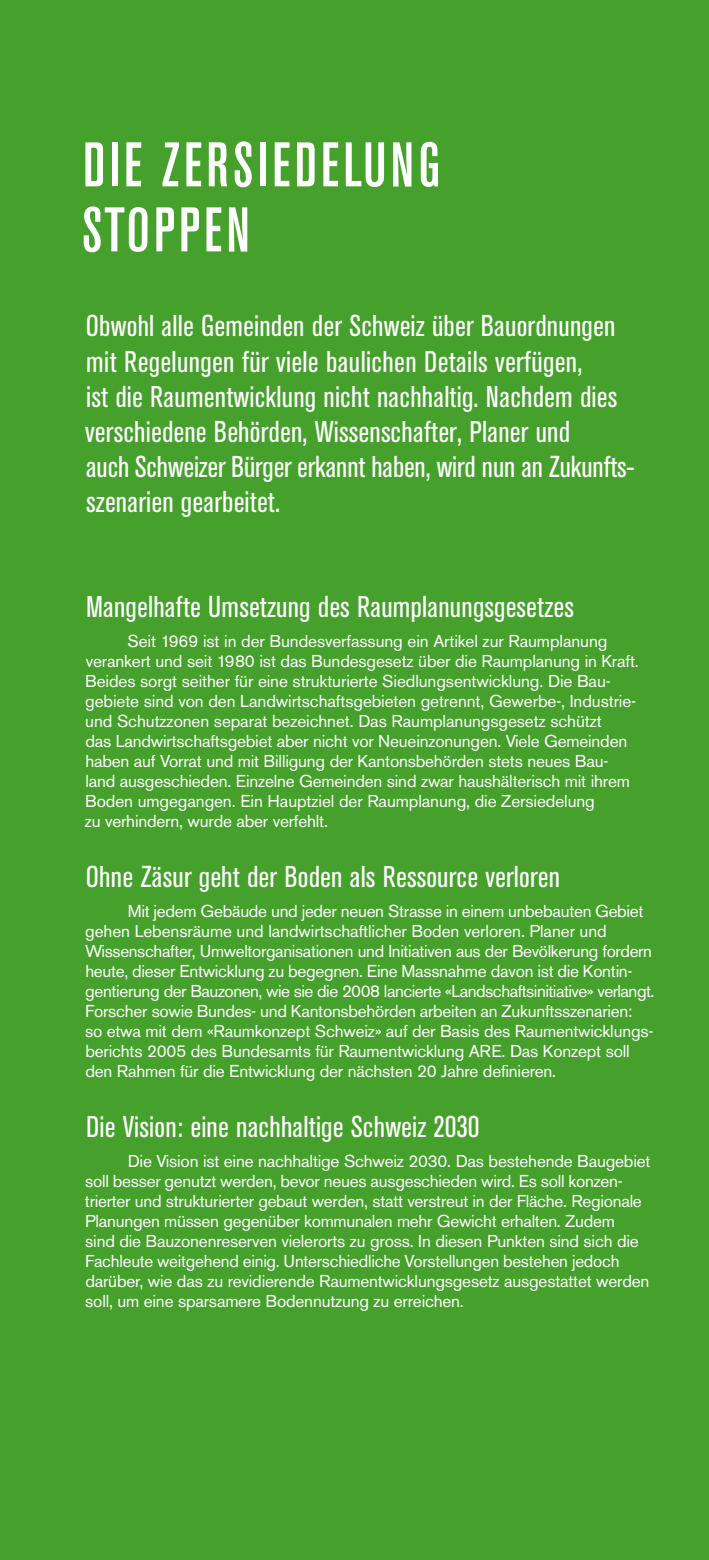
<style>
.page{position:relative;width:709px;height:1560px;background:#fff}
.page>*{position:absolute;margin:0;border:0;box-sizing:border-box;transform-origin:0 0}
.t1{font:500 condensed 62.5px/65px "AK11";letter-spacing:.075em;color:#fff}
.t2{font:condensed 30px/35px "AK11";letter-spacing:.02em;color:#fff}
.t3{font:17px/20px "AK11";color:#fff}
</style>
<div class="page">
<div style="left:0;top:0;width:709px;height:1559px;background:#45a12b"></div>
<h1 class="t1" style="left:82px;top:132px;width:359px">DIE ZERSIEDELUNG<br>STOPPEN</h1>
<p class="t2" style="left:85px;top:308px;width:549px">Obwohl alle Gemeinden der Schweiz über Bauordnungen mit Regelungen für viele baulichen Details verfügen,<br>ist die Raumentwicklung nicht nachhaltig. Nachdem dies verschiedene Behörden, Wissenschafter, Planer und<br>auch Schweizer Bürger erkannt haben, wird nun an Zukunfts&shy;szenarien gearbeitet.</p>
<h2 class="t2" style="left:86px;top:588px;width:489px">Mangelhafte Umsetzung des Raumplanungsgesetzes</h2>
<p class="t3" style="left:85px;top:631px;width:555px;text-indent:43px">Seit 1969 ist in der Bundesverfassung ein Artikel zur Raumplanung verankert und seit 1980 ist das Bundesgesetz über die Raumplanung in Kraft.<br>Beides sorgt seither für eine strukturierte Siedlungsentwicklung. Die Bau&shy;gebiete sind von den Landwirtschaftsgebieten getrennt, Gewerbe-, Industrie&shy;und Schutzzonen separat bezeichnet. Das Raumplanungsgesetz schützt<br>das Landwirtschaftsgebiet aber nicht vor Neueinzonungen. Viele Gemeinden haben auf Vorrat und mit Billigung der Kantonsbehörden stets neues Bau&shy;land ausgeschieden. Einzelne Gemeinden sind zwar haushälterisch mit ihrem Boden umgegangen. Ein Hauptziel der Raumplanung, die Zersiedelung<br>zu verhindern, wurde aber verfehlt.</p>
<h2 class="t2" style="left:86px;top:858px;width:475px">Ohne Zäsur geht der Boden als Ressource verloren</h2>
<p class="t3" style="left:85px;top:901px;width:570px;text-indent:43px">Mit jedem Gebäude und jeder neuen Strasse in einem unbebauten Gebiet gehen Lebensräume und landwirtschaftlicher Boden verloren. Planer und Wissenschafter, Umweltorganisationen und Initiativen aus der Bevölkerung fordern heute, dieser Entwicklung zu begegnen. Eine Massnahme davon ist die Kontin&shy;gentierung der Bauzonen, wie sie die 2008 lancierte «Landschaftsinitiative» verlangt.<br>Forscher sowie Bundes- und Kantonsbehörden arbeiten an Zukunftsszenarien:<br>so etwa mit dem «Raumkonzept Schweiz» auf der Basis des Raumentwicklungs&shy;berichts 2005 des Bundesamts für Raumentwicklung ARE. Das Konzept soll den Rahmen für die Entwicklung der nächsten 20 Jahre definieren.</p>
<h2 class="t2" style="left:86px;top:1108px;width:395px">Die Vision: eine nachhaltige Schweiz 2030</h2>
<p class="t3" style="left:85px;top:1151px;width:566px;text-indent:43px">Die Vision ist eine nachhaltige Schweiz 2030. Das bestehende Baugebiet soll besser genutzt werden, bevor neues ausgeschieden wird. Es soll konzen&shy;trierter und strukturierter gebaut werden, statt verstreut in der Fläche. Regionale Planungen müssen gegenüber kommunalen mehr Gewicht erhalten. Zudem<br>sind die Bauzonenreserven vielerorts zu gross. In diesen Punkten sind sich die Fachleute weitgehend einig. Unterschiedliche Vorstellungen bestehen jedoch darüber, wie das zu revidierende Raumentwicklungsgesetz ausgestattet werden soll, um eine sparsamere Bodennutzung zu erreichen.</p>
</div>
